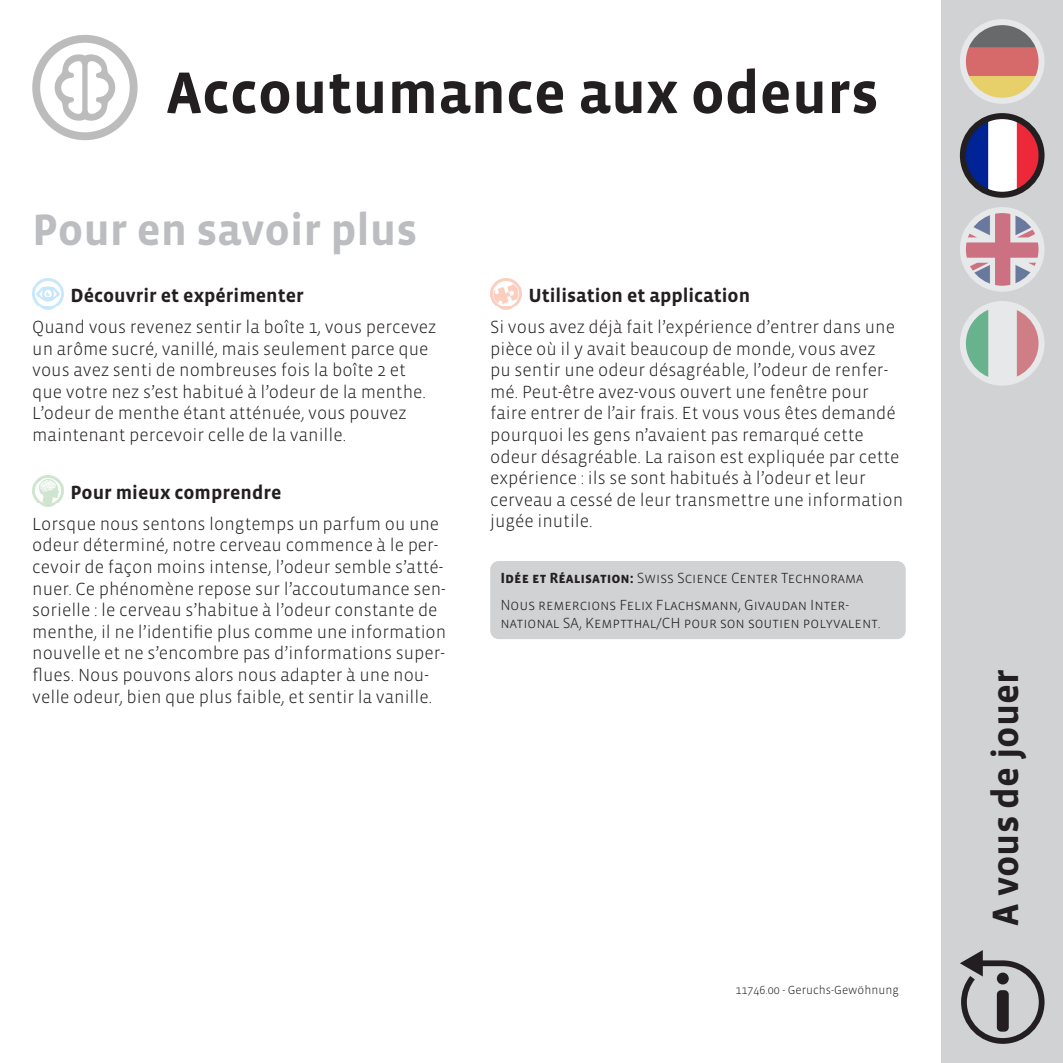
<style>
.page{position:relative;width:1063px;height:1063px;background:#fff}
.page>*{position:absolute;margin:0;border:0;box-sizing:border-box;transform-origin:0 0}
.Haupttitel{font:700 60px "Vista Sans OT";color:#231f20}
.t1{font:700 45px "Vista Sans OT";color:#bcbdc0}
.t2{font:700 37.5px "Vista Sans OT";color:#231f20}
.Rückseitentitel{font:700 19.5px "Vista Sans OT";color:#231f20}
.Rückseitentext{font:300 18px/21.6px "Vista Sans OT";color:#231f20}
.Paragraph_Style_1{font:300 15px/18px "Vista Sans OT";color:#231f20}
.Rückseitentext-2{font:300 12px "Vista Sans OT";color:#231f20}
.s1{font-weight:700}
</style>
<div class="page">
<div style="left:942px;top:0;width:121px;height:1063px;background:#d1d2d4"></div>
<svg style="left:32px;top:35px;width:106px;height:105px"></svg>
<img style="left:963px;top:22px;width:79px;height:79px;border-radius:39px">
<div style="left:960px;top:19px;width:85px;height:85px;border:6px solid #fff;border-radius:50%"></div>
<img style="left:963px;top:116px;width:79px;height:79px;border-radius:39px">
<div style="left:960px;top:113px;width:85px;height:85px;border:6px solid #231f20;border-radius:50%"></div>
<img style="left:963px;top:212px;width:75px;height:73px">
<div style="left:960px;top:207px;width:85px;height:85px;border:6px solid #fff;border-radius:50%"></div>
<img style="left:963px;top:304px;width:79px;height:79px;border-radius:39px">
<div style="left:960px;top:301px;width:85px;height:85px;border:6px solid #fff;border-radius:50%"></div>
<svg style="left:960px;top:950px;width:85px;height:94px"></svg>
<div style="left:997px;top:990px;width:12px;height:42px;background:#231f20;border-radius:4px"></div>
<div style="left:997px;top:973px;width:12px;height:11px;background:#231f20;border-radius:6px"></div>
<img style="left:32px;top:279px;width:31px;height:30px">
<img style="left:32px;top:475px;width:31px;height:31px">
<img style="left:490px;top:279px;width:31px;height:30px">
<div style="left:490px;top:561px;width:416px;height:78px;background:#d1d2d4;border-radius:9px"></div>
<p class="Haupttitel" style="left:166px;top:62px;width:714px">Accoutumance aux odeurs</p>
<h2 class="t1" style="left:32px;top:207px;width:386px">Pour en savoir plus</h2>
<p class="Rückseitentitel" style="left:71px;top:286px;width:235px">Découvrir et expérimenter</p>
<p class="Rückseitentitel" style="left:528px;top:286px;width:223px">Utilisation et application</p>
<p class="Rückseitentext" style="left:32px;top:316px;width:406px">Quand vous revenez sentir la boîte 1, vous percevez un arôme sucré, vanillé, mais seulement parce que vous avez senti de nombreuses fois la boîte 2 et que votre nez s’est habitué à l’odeur de la menthe.<br>L’odeur de menthe étant atténuée, vous pouvez maintenant percevoir celle de la vanille.</p>
<p class="Rückseitentext" style="left:490px;top:316px;width:414px">Si vous avez déjà fait l’expérience d’entrer dans une pièce où il y avait beaucoup de monde, vous avez<br>pu sentir une odeur désagréable, l’odeur de renfer&shy;mé. Peut-être avez-vous ouvert une fenêtre pour faire entrer de l’air frais. Et vous vous êtes demandé pourquoi les gens n’avaient pas remarqué cette odeur désagréable. La raison est expliquée par cette expérience : ils se sont habitués à l’odeur et leur cerveau a cessé de leur transmettre une information</p>
<p class="Rückseitentext" style="left:32px;top:513px;width:408px">Lorsque nous sentons longtemps un parfum ou une</p>
<p class="Rückseitentext" style="left:490px;top:511px;width:104px">jugée inutile.</p>
<p class="Rückseitentext" style="left:32px;top:535px;width:416px">odeur déterminé, notre cerveau commence à le per&shy;cevoir de façon moins intense, l’odeur semble s’atté&shy;nuer. Ce phénomène repose sur l’accoutumance sen&shy;sorielle : le cerveau s’habitue à l’odeur constante de menthe, il ne l’identifie plus comme une information nouvelle et ne s’encombre pas d’informations super&shy;flues. Nous pouvons alors nous adapter à une nou&shy;velle odeur, bien que plus faible, et sentir la vanille.</p>
<p class="Rückseitentitel" style="left:71px;top:482px;width:212px">Pour mieux comprendre</p>
<p class="Paragraph_Style_1" style="left:500px;top:569px;width:364px"><span class="s1">Idée et Réalisation:</span> Swiss Science Center Technorama</p>
<p class="Paragraph_Style_1" style="left:500px;top:596px;width:382px">Nous remercions Felix Flachsmann, Givaudan Inter&shy;national SA, Kemptthal/CH pour son soutien polyvalent.</p>
<p class="Rückseitentext-2" style="left:736px;top:983px;width:165px">11746.00 - Geruchs-Gewöhnung</p>
<h3 class="t2" style="left:986px;top:926px;width:258px;rotate:-90deg">A vous de jouer</h3>
</div>
